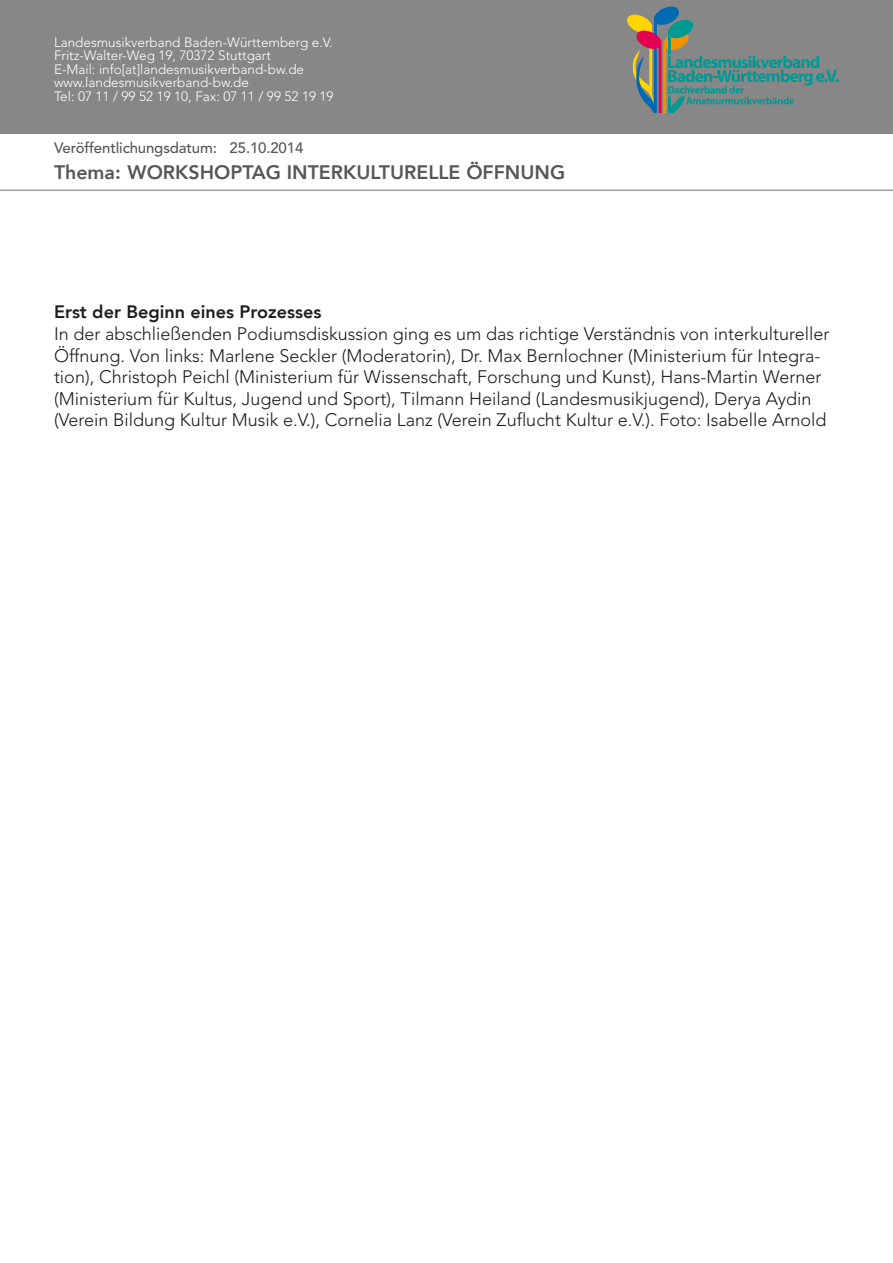
<style>
.page{position:relative;width:893px;height:1263px;background:#fff}
.page>*{position:absolute;margin:0;border:0;box-sizing:border-box;transform-origin:0 0}
.t1{font:800 19.5px "Avenir";color:#575756}
.t2{font:300 18px/21.6px "Avenir";color:#1d1d1b}
.t3{font:800 18px "Avenir LT";color:#1d1d1b}
.t4{font:500 15px "Avenir LT Std";letter-spacing:-.01em;color:#575756}
.t5{font:300 13.5px/13.5px "Avenir";color:#fff}
</style>
<div class="page">
<hr style="left:0;top:190px;width:893px;height:1px;background:#9d9d9d">
<div style="left:0;top:0;width:893px;height:134px;background:#878787"></div>
<svg style="left:627px;top:7px;width:212px;height:105px"></svg>
<p class="t5" style="left:54px;top:35px;width:280px">Landesmusikverband Baden-Württemberg e.V.<br>Fritz-Walter-Weg 19, 70372 Stuttgart</p>
<p class="t5" style="left:54px;top:62px;width:252px">E-Mail: info[at]landesmusikverband-bw.de</p>
<p class="t5" style="left:54px;top:76px;width:197px">www.landesmusikverband-bw.de</p>
<p class="t5" style="left:54px;top:89px;width:281px">Tel: 07 11 / 99 52 19 10, Fax: 07 11 / 99 52 19 19</p>
<p class="t4" style="left:54px;top:139px;width:164px">Veröffentlichungsdatum:</p>
<p class="t4" style="left:230px;top:139px;width:75px">25.10.2014</p>
<p class="t1" style="left:54px;top:157px;width:513px">Thema: WORKSHOPTAG INTERKULTURELLE ÖFFNUNG</p>
<p class="t3" style="left:54px;top:301px;width:269px">Erst der Beginn eines Prozesses</p>
<p class="t2" style="left:54px;top:323px;width:777px">In der abschließenden Podiumsdiskussion ging es um das richtige Verständnis von interkultureller Öffnung. Von links: Marlene Seckler (Moderatorin), Dr. Max Bernlochner (Ministerium für Integra&shy;tion), Christoph Peichl (Ministerium für Wissenschaft, Forschung und Kunst), Hans-Martin Werner (Ministerium für Kultus, Jugend und Sport), Tilmann Heiland (Landesmusikjugend), Derya Aydin (Verein Bildung Kultur Musik e.V.), Cornelia Lanz (Verein Zuflucht Kultur e.V.). Foto: Isabelle Arnold</p>
</div>
